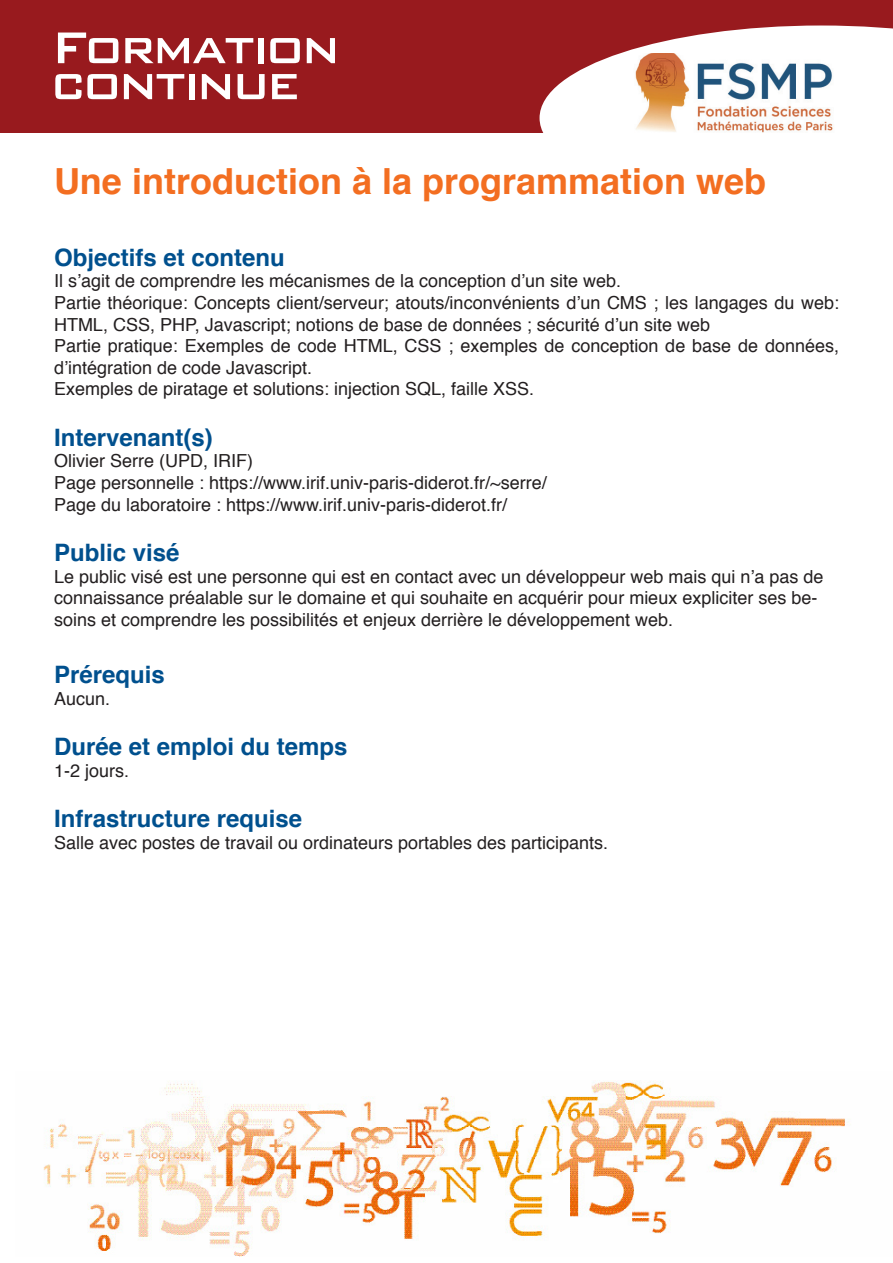
<style>
.page{position:relative;width:893px;height:1263px;background:#fff}
.page>*{position:absolute;margin:0;border:0;box-sizing:border-box;transform-origin:0 0}
.t1{font:500 59.4px "Bank Gothic";letter-spacing:-.05em;color:#fff;scale:.91 1}
.t2{font:700 36px "Helvetica";color:#f36e21}
.t3{font:700 24px "Helvetica";color:#00508e}
.t4{font:18px/21.6px "Helvetica";color:#231f20}
</style>
<div class="page">
<div style="left:0;top:0;width:893px;height:133px;background:#981a1e"></div>
<svg style="left:540px;top:26px;width:353px;height:107px;fill:#fff"></svg>
<img style="left:633px;top:54px;width:206px;height:79px">
<img style="left:43px;top:1080px;width:802px;height:176px">
<p class="t1" style="left:51px;top:2px;width:319px">Formation</p>
<p class="t1" style="left:51px;top:38px;width:275px">continue</p>
<p class="t2" style="left:54px;top:152px;width:714px">Une introduction à la programmation web</p>
<p class="t3" style="left:54px;top:238px;width:232px">Objectifs et contenu</p>
<p class="t4" style="left:54px;top:271px;width:569px">Il s’agit de comprendre les mécanismes de la conception d’un site web.</p>
<p class="t4" style="left:54px;top:292px;width:787px">Partie théorique: Concepts client/serveur; atouts/inconvénients d’un CMS ; les langages du web:<br>HTML, CSS, PHP, Javascript; notions de base de données ; sécurité d’un site web</p>
<p class="t4" style="left:54px;top:336px;width:787px">Partie pratique: Exemples de code HTML, CSS ; exemples de conception de base de données, d’intégration de code Javascript.</p>
<p class="t4" style="left:54px;top:379px;width:482px">Exemples de piratage et solutions: injection SQL, faille XSS.</p>
<p class="t3" style="left:54px;top:418px;width:160px">Intervenant(s)</p>
<p class="t4" style="left:54px;top:451px;width:201px">Olivier Serre (UPD, IRIF)</p>
<p class="t4" style="left:54px;top:472px;width:494px">Page personnelle : https://www.irif.univ-paris-diderot.fr/~serre/</p>
<p class="t4" style="left:54px;top:494px;width:455px">Page du laboratoire : https://www.irif.univ-paris-diderot.fr/</p>
<p class="t3" style="left:54px;top:533px;width:127px">Public visé</p>
<p class="t4" style="left:54px;top:566px;width:771px">Le public visé est une personne qui est en contact avec un développeur web mais qui n’a pas de connaissance préalable sur le domaine et qui souhaite en acquérir pour mieux expliciter ses be&shy;soins et comprendre les possibilités et enjeux derrière le développement web.</p>
<p class="t3" style="left:54px;top:655px;width:112px">Prérequis</p>
<p class="t4" style="left:54px;top:688px;width:58px">Aucun.</p>
<p class="t3" style="left:54px;top:727px;width:295px">Durée et emploi du temps</p>
<p class="t4" style="left:54px;top:760px;width:77px">1-2 jours.</p>
<p class="t3" style="left:54px;top:799px;width:250px">Infrastructure requise</p>
<p class="t4" style="left:54px;top:832px;width:556px">Salle avec postes de travail ou ordinateurs portables des participants.</p>
</div>
